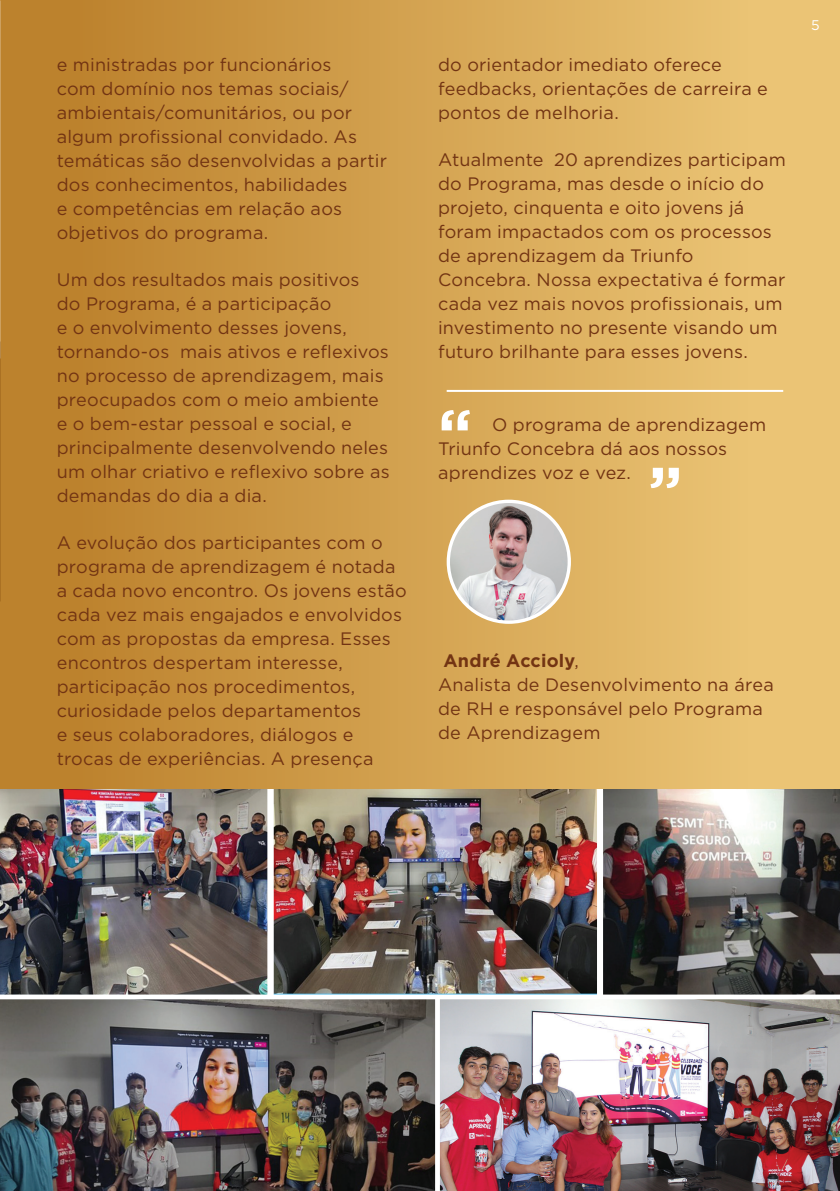
<style>
.page{position:relative;width:840px;height:1191px;background:#fff}
.page>*{position:absolute;margin:0;border:0;box-sizing:border-box;transform-origin:0 0}
.t1{font:700 63.2px "Gotham";color:#fff}
.t2{font:18px/24px "Gotham";letter-spacing:.01em;color:#723413}
.t3{font:14px "Gotham";color:#fff}
.s1{font-weight:700}
</style>
<div class="page">
<div style="left:0;top:0;width:839px;height:1191px;background:#ebc475"></div>
<div style="left:0;top:0;width:799px;height:1191px;background:linear-gradient(to right,#b87c27,#edc779)"></div>
<img style="left:0;top:0;width:1px;height:359px">
<hr style="left:0;top:479px;width:1px;height:712px;background:#b88521">
<img style="left:0;top:790px;width:839px;height:401px">
<img style="left:448px;top:501px;width:121px;height:121px;border-radius:60px">
<div style="left:446px;top:499px;width:124px;height:125px;border:3px solid #fff;border-radius:50%"></div>
<hr style="left:446px;top:390px;width:336px;height:2px;background:#fff">
<p class="t2" style="left:57px;top:52px;width:331px">e ministradas por funcionários<br>com domínio nos temas sociais/ ambientais/comunitários, ou por algum profissional convidado. As temáticas são desenvolvidas a partir dos conhecimentos, habilidades<br>e competências em relação aos objetivos do programa.</p>
<p class="t2" style="left:57px;top:267px;width:334px">Um dos resultados mais positivos<br>do Programa, é a participação<br>e o envolvimento desses jovens, tornando-os mais ativos e reflexivos no processo de aprendizagem, mais preocupados com o meio ambiente e o bem-estar pessoal e social, e principalmente desenvolvendo neles um olhar criativo e reflexivo sobre as demandas do dia a dia.</p>
<p class="t2" style="left:57px;top:530px;width:351px">A evolução dos participantes com o programa de aprendizagem é notada a cada novo encontro. Os jovens estão cada vez mais engajados e envolvidos com as propostas da empresa. Esses encontros despertam interesse, participação nos procedimentos, curiosidade pelos departamentos<br>e seus colaboradores, diálogos e trocas de experiências. A presença</p>
<p class="t2" style="left:438px;top:52px;width:331px">do orientador imediato oferece feedbacks, orientações de carreira e pontos de melhoria.</p>
<p class="t2" style="left:438px;top:147px;width:349px">Atualmente 20 aprendizes participam do Programa, mas desde o início do projeto, cinquenta e oito jovens já foram impactados com os processos de aprendizagem da Triunfo Concebra. Nossa expectativa é formar cada vez mais novos profissionais, um investimento no presente visando um futuro brilhante para esses jovens.</p>
<p class="t1" style="left:438px;top:390px;width:35px">“</p>
<p class="t2" style="left:438px;top:412px;width:329px;text-indent:54px">O programa de aprendizagem<br>Triunfo Concebra dá aos nossos aprendizes voz e vez.</p>
<p class="t1" style="left:682px;top:508px;width:35px;rotate:-180deg">“</p>
<p class="t3" style="left:810px;top:16px;width:10px">5</p>
<p class="t2" style="left:438px;top:648px;width:337px"><span class="s1">André Accioly</span>,<br>Analista de Desenvolvimento na área de RH e responsável pelo Programa de Aprendizagem</p>
</div>
